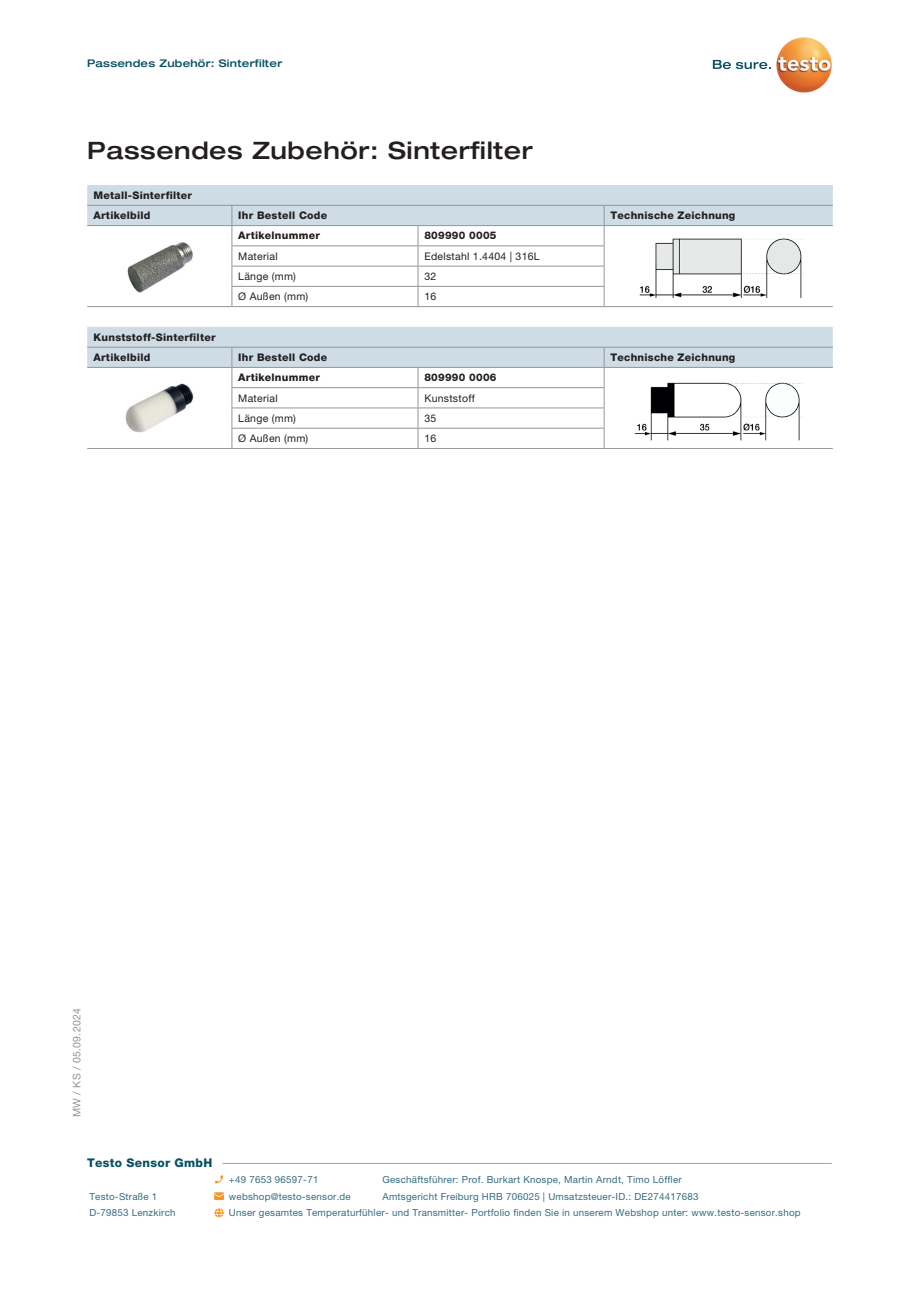
<style>
.page{position:relative;width:919px;height:1289px;background:#fff}
.page>*{position:absolute;margin:0;border:0;box-sizing:border-box;transform-origin:0 0}
.t1{font:500 expanded 24px "Helvetica Neue LTW1 G";letter-spacing:.025em;color:#231f20}
.t2{font:800 12px "Helvetica Neue LTW1 G";letter-spacing:.025em;color:#074f64}
.t3{font:800 10.5px/20.2px "Helvetica Neue LTW1 G";letter-spacing:.025em;color:#231f20}
.t4{font:10.5px "Helvetica Neue LTW1 G";letter-spacing:.025em;color:#231f20}
.t5{font:500 expanded 10.5px "Helvetica Neue LT Com";letter-spacing:.025em;color:#074f64}
.t6{font:10.5px "Helvetica Neue LTW1 G";letter-spacing:.025em;color:#939598}
.t7{font:9.75px "Helvetica Neue LTW1 G";letter-spacing:.025em;color:#356c81}
</style>
<div class="page">
<svg style="left:87px;top:307px;width:745px;height:1px"></svg>
<hr style="left:87px;top:306px;width:145px;height:1px;background:#939598">
<hr style="left:232px;top:306px;width:186px;height:1px;background:#939598">
<hr style="left:418px;top:306px;width:186px;height:1px;background:#939598">
<hr style="left:604px;top:306px;width:228px;height:1px;background:#939598">
<svg style="left:87px;top:185px;width:745px;height:121px"></svg>
<hr style="left:604px;top:225px;width:228px;height:1px;background:#939598">
<hr style="left:87px;top:225px;width:145px;height:1px;background:#939598">
<hr style="left:232px;top:225px;width:186px;height:1px;background:#939598">
<hr style="left:418px;top:225px;width:186px;height:1px;background:#939598">
<img style="left:116px;top:230px;width:87px;height:72px">
<img style="left:631px;top:230px;width:174px;height:72px">
<hr style="left:87px;top:448px;width:145px;height:1px;background:#939598">
<hr style="left:232px;top:448px;width:186px;height:1px;background:#939598">
<hr style="left:418px;top:448px;width:186px;height:1px;background:#939598">
<hr style="left:604px;top:448px;width:228px;height:1px;background:#939598">
<svg style="left:87px;top:327px;width:745px;height:121px"></svg>
<hr style="left:604px;top:367px;width:228px;height:1px;background:#939598">
<hr style="left:87px;top:367px;width:145px;height:1px;background:#939598">
<hr style="left:232px;top:367px;width:186px;height:1px;background:#939598">
<hr style="left:418px;top:367px;width:186px;height:1px;background:#939598">
<img style="left:116px;top:371px;width:87px;height:73px">
<img style="left:633px;top:371px;width:170px;height:73px">
<svg style="left:790px;top:37px;width:13px;height:4px"></svg>
<svg style="left:712px;top:60px;width:58px;height:9px"></svg>
<svg style="left:215px;top:1175px;width:8px;height:8px"></svg>
<svg style="left:214px;top:1192px;width:10px;height:7px"></svg>
<svg style="left:214px;top:1208px;width:10px;height:9px"></svg>
<hr style="left:222px;top:1162px;width:609px;height:1px;background:#f7931d">
<p class="t5" style="left:87px;top:57px;width:196px">Passendes Zubehör: Sinterfilter</p>
<h1 class="t1" style="left:87px;top:135px;width:447px">Passendes Zubehör: Sinterfilter</h1>
<p class="t3" style="left:94px;top:185px;width:100px">Metall-Sinterfilter<br>Artikelbild</p>
<p class="t3" style="left:238px;top:205px;width:90px">Ihr Bestell Code</p>
<p class="t3" style="left:610px;top:205px;width:126px">Technische Zeichnung</p>
<p class="t3" style="left:238px;top:226px;width:83px">Artikelnummer</p>
<p class="t3" style="left:424px;top:226px;width:74px">809990 0005</p>
<p class="t4" style="left:238px;top:249px;width:41px">Material</p>
<p class="t4" style="left:424px;top:249px;width:117px">Edelstahl 1.4404 | 316L</p>
<p class="t4" style="left:238px;top:270px;width:59px">Länge (mm)</p>
<p class="t4" style="left:424px;top:270px;width:13px">32</p>
<p class="t4" style="left:238px;top:290px;width:72px">Ø Außen (mm)</p>
<p class="t4" style="left:424px;top:290px;width:13px">16</p>
<p class="t3" style="left:94px;top:327px;width:123px">Kunststoff-Sinterfilter<br>Artikelbild</p>
<p class="t3" style="left:238px;top:347px;width:90px">Ihr Bestell Code</p>
<p class="t3" style="left:610px;top:347px;width:126px">Technische Zeichnung</p>
<p class="t3" style="left:238px;top:367px;width:83px">Artikelnummer</p>
<p class="t3" style="left:424px;top:367px;width:74px">809990 0006</p>
<p class="t4" style="left:238px;top:391px;width:41px">Material</p>
<p class="t4" style="left:424px;top:391px;width:52px">Kunststoff</p>
<p class="t4" style="left:238px;top:411px;width:59px">Länge (mm)</p>
<p class="t4" style="left:424px;top:411px;width:13px">35</p>
<p class="t4" style="left:238px;top:432px;width:72px">Ø Außen (mm)</p>
<p class="t4" style="left:424px;top:432px;width:13px">16</p>
<p class="t6" style="left:70px;top:1117px;width:110px;rotate:-90deg">MW / KS / 05.09.2024</p>
<p class="t2" style="left:87px;top:1155px;width:127px">Testo Sensor GmbH</p>
<p class="t7" style="left:229px;top:1173px;width:91px">+49 7653 96597-71</p>
<p class="t7" style="left:382px;top:1173px;width:301px">Geschäftsführer: Prof. Burkart Knospe, Martin Arndt, Timo Löffler</p>
<p class="t7" style="left:89px;top:1190px;width:69px">Testo-Straße 1</p>
<p class="t7" style="left:229px;top:1190px;width:123px">webshop@testo-sensor.de</p>
<p class="t7" style="left:382px;top:1190px;width:317px">Amtsgericht Freiburg HRB 706025 | Umsatzsteuer-ID.: DE274417683</p>
<p class="t7" style="left:89px;top:1206px;width:88px">D-79853 Lenzkirch</p>
<p class="t7" style="left:229px;top:1206px;width:573px">Unser gesamtes Temperaturfühler- und Transmitter- Portfolio finden Sie in unserem Webshop unter: www.testo-sensor.shop</p>
</div>
